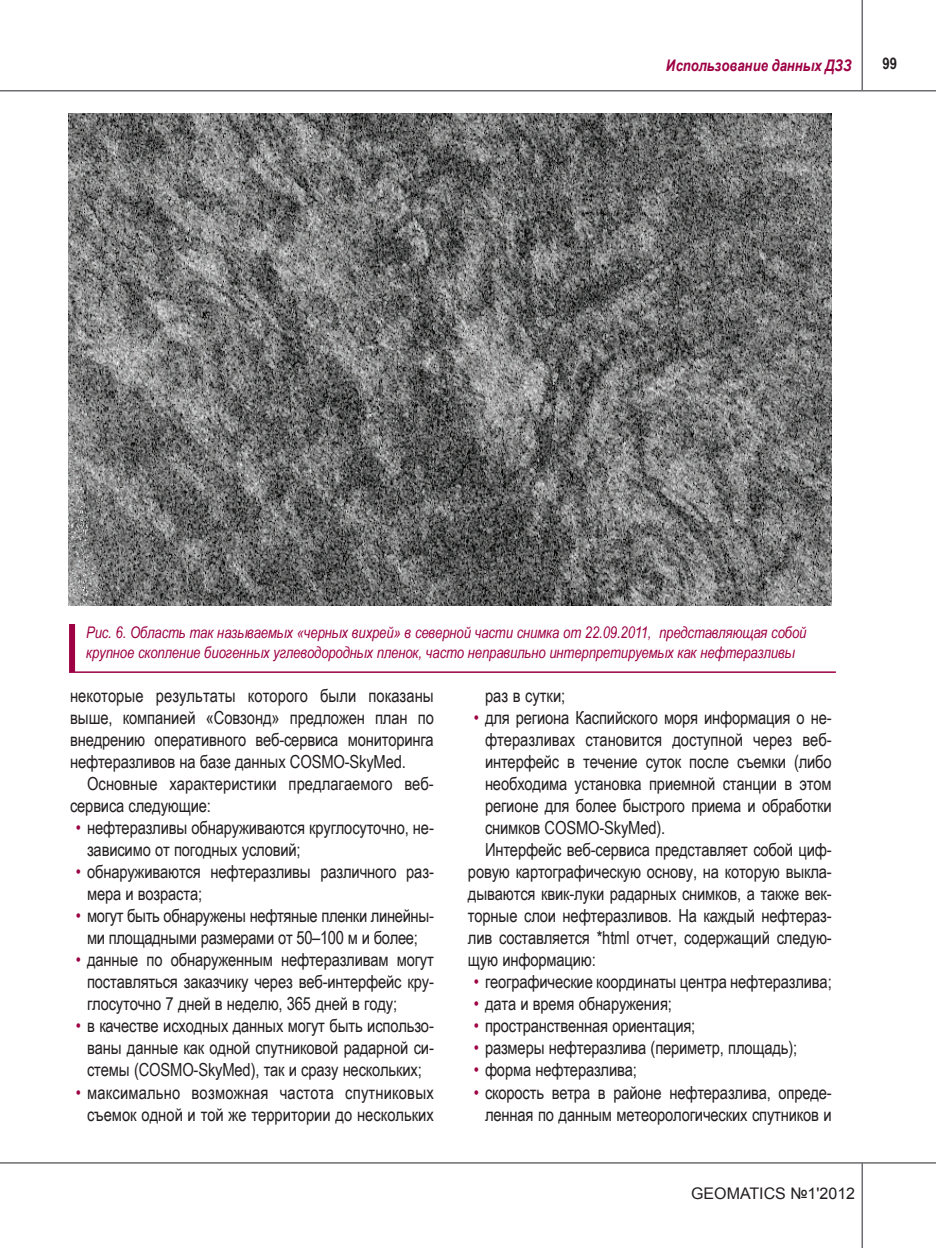
<style>
.page{position:relative;width:936px;height:1248px;background:#fff}
.page>*{position:absolute;margin:0;border:0;box-sizing:border-box;transform-origin:0 0}
.tekst{font:18px/22px "Arial Narrow";letter-spacing:-.01em;color:#231f20;text-align:justify}
.tekst-2{font:18px/22px "Arial Narrow";letter-spacing:.01em;color:#231f20;text-align:right}
.t1{font:italic 16px/20px "Arial Narrow";letter-spacing:-.01em;color:#9d0144}
.t2{font:italic 700 16px "Arial Narrow";color:#9d0144}
.t3{font:16px "Arial";color:#231f20}
.t4{font:700 16px "Arial Narrow";color:#231f20}
.s1{color:#9d0144}
</style>
<div class="page">
<hr style="left:861px;top:0;width:1px;height:91px;background:#6c6d70">
<hr style="left:861px;top:1162px;width:1px;height:85px;background:#6c6d70">
<hr style="left:0;top:90px;width:935px;height:1px;background:#6c6d70">
<hr style="left:0;top:1161px;width:935px;height:2px;background:#6c6d70">
<hr style="left:69px;top:671px;width:766px;height:2px;background:#9d0144">
<div style="left:69px;top:624px;width:6px;height:48px;background:#9d0144"></div>
<img style="left:68px;top:113px;width:763px;height:492px">
<p class="t2" style="left:666px;top:53px;width:187px">Использование данных ДЗЗ</p>
<p class="t4" style="left:882px;top:51px;width:16px">99</p>
<p class="t1" style="left:86px;top:621px;width:722px">Рис. 6. Область так называемых «черных вихрей» в северной части снимка от 22.09.2011, представляющая собой крупное скопление биогенных углеводородных пленок, часто неправильно интерпретируемых как нефтеразливы</p>
<p class="tekst" style="left:70px;top:684px;width:365px">некоторые результаты которого были показаны выше, компанией «Совзонд» предложен план по внедрению оперативного веб-сервиса мониторинга нефтеразливов на базе данных COSMO-SkyMed.</p>
<p class="tekst" style="left:70px;top:772px;width:365px;text-indent:17px">Основные характеристики предлагаемого веб&shy;сервиса следующие:</p>
<p class="tekst" style="left:87px;top:816px;width:348px;text-indent:-11px"><span class="s1">•</span> нефтеразливы обнаруживаются круглосуточно, не&shy;зависимо от погодных условий;</p>
<p class="tekst" style="left:87px;top:860px;width:348px;text-indent:-11px"><span class="s1">•</span> обнаруживаются нефтеразливы различного раз&shy;мера и возраста;</p>
<p class="tekst" style="left:76px;top:904px;width:360px;text-align:center"><span class="s1">•</span> могут быть обнаружены нефтяные пленки линейны&shy;ми площадными размерами от 50–100 м и более;</p>
<p class="tekst" style="left:87px;top:948px;width:348px;text-indent:-11px"><span class="s1">•</span> данные по обнаруженным нефтеразливам могут поставляться заказчику через веб-интерфейс кру&shy;глосуточно 7 дней в неделю, 365 дней в году;</p>
<p class="tekst" style="left:87px;top:1014px;width:348px;text-indent:-11px"><span class="s1">•</span> в качестве исходных данных могут быть использо&shy;ваны данные как одной спутниковой радарной си&shy;стемы (COSMO-SkyMed), так и сразу нескольких;</p>
<p class="tekst-2" style="left:76px;top:1080px;width:359px"><span class="s1">•</span> максимально возможная частота спутниковых съемок одной и той же территории до нескольких</p>
<p class="tekst" style="left:485px;top:684px;width:82px">раз в сутки;</p>
<p class="tekst" style="left:485px;top:706px;width:348px;text-indent:-11px"><span class="s1">•</span> для региона Каспийского моря информация о не&shy;фтеразливах становится доступной через веб&shy;интерфейс в течение суток после съемки (либо необходима установка приемной станции в этом регионе для более быстрого приема и обработки снимков COSMO-SkyMed).</p>
<p class="tekst" style="left:468px;top:838px;width:365px;text-indent:17px">Интерфейс веб-сервиса представляет собой циф&shy;ровую картографическую основу, на которую выкла&shy;дываются квик-луки радарных снимков, а также век&shy;торные слои нефтеразливов. На каждый нефтераз&shy;лив составляется *html отчет, содержащий следую&shy;щую информацию:</p>
<p class="tekst" style="left:473px;top:970px;width:359px"><span class="s1">•</span> географические координаты центра нефтеразлива;</p>
<p class="tekst" style="left:473px;top:992px;width:200px"><span class="s1">•</span> дата и время обнаружения;</p>
<p class="tekst" style="left:473px;top:1014px;width:223px"><span class="s1">•</span> пространственная ориентация;</p>
<p class="tekst" style="left:473px;top:1036px;width:325px"><span class="s1">•</span> размеры нефтеразлива (периметр, площадь);</p>
<p class="tekst" style="left:473px;top:1058px;width:165px"><span class="s1">•</span> форма нефтеразлива;</p>
<p class="tekst" style="left:473px;top:1080px;width:360px;text-align:right"><span class="s1">•</span> скорость ветра в районе нефтеразлива, опреде&shy;ленная по данным метеорологических спутников и</p>
<p class="t3" style="left:691px;top:1182px;width:165px">GEOMATICS №1'2012</p>
</div>
